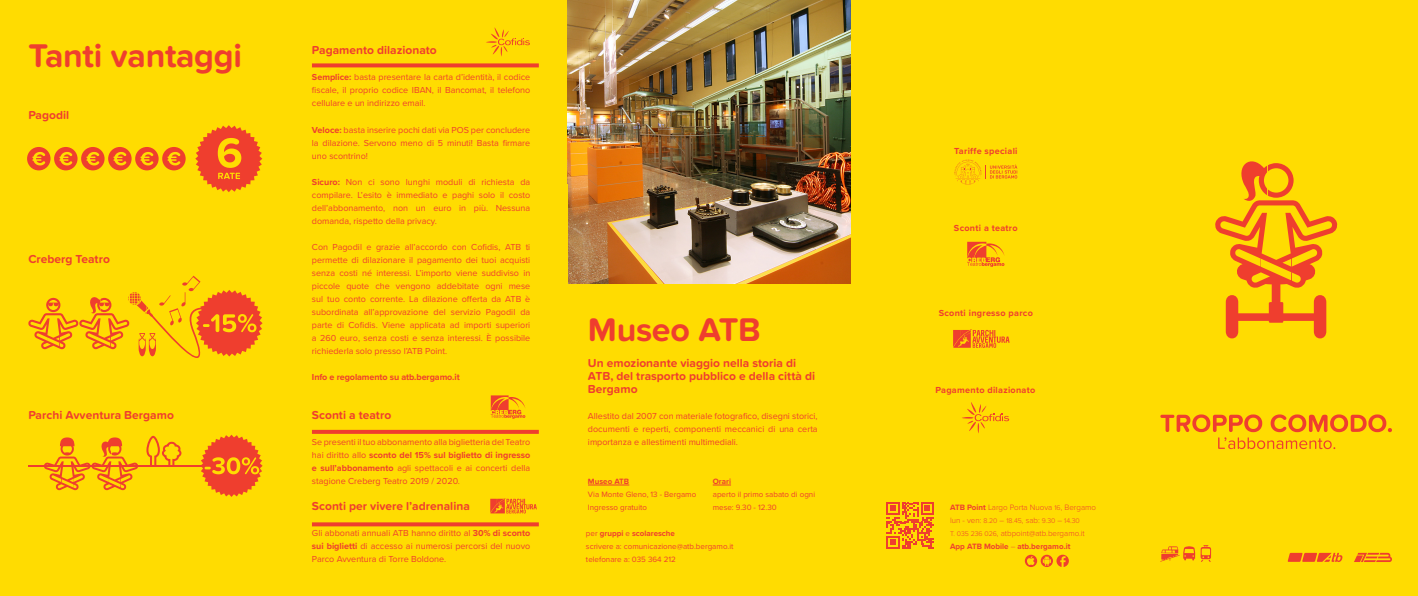
<style>
.page{position:relative;width:1418px;height:596px;background:#fff}
.page>*{position:absolute;margin:0;border:0;box-sizing:border-box;transform-origin:0 0}
.t1{font:700 34px "Proxima Nova Soft";letter-spacing:-.01em;color:#ef3e2e}
.t2{font:700 12px/13px "Proxima Nova Soft";color:#ef3e2e}
.t3{font:700 9.1px "Proxima Nova";letter-spacing:.03em;color:#ef3e2e}
.t4{font:9px/13px "Proxima Nova";color:#ef3e2e;text-align:justify}
.t5{font:700 9px "Proxima Nova";letter-spacing:-.01em;color:#ef3e2e}
.t6{font:8px/13px "Proxima Nova";color:#ef3e2e}
.t7{font:300 8px "Proxima Nova";color:#ef3e2e}
.t8{font:700 8px "Proxima Nova";color:#ef3e2e}
.t9{font:700 8px "Proxima Nova Soft";color:#ef3e2e}
.t10{font:300 7px "Proxima Nova";color:#ef3e2e}
.s1{font-weight:700}
.s2{font-weight:400}
.s3{font-size:7px}
.s4{font-size:8px}
.s5{font-weight:300}
</style>
<div class="page">
<div style="left:0;top:0;width:1417px;height:595px;background:#ffdc01"></div>
<svg style="left:44px;top:437px;width:94px;height:53px"></svg>
<svg style="left:145px;top:435px;width:37px;height:32px"></svg>
<hr style="left:28px;top:464px;width:179px;height:2px;background:#ef3e2e">
<svg style="left:200px;top:434px;width:62px;height:62px"></svg>
<img style="left:567px;top:0;width:283px;height:283px">
<svg style="left:486px;top:27px;width:44px;height:29px"></svg>
<svg style="left:1287px;top:552px;width:55px;height:9px"></svg>
<svg style="left:1354px;top:552px;width:37px;height:9px"></svg>
<svg style="left:1024px;top:554px;width:44px;height:12px"></svg>
<svg style="left:312px;top:63px;width:227px;height:4px"></svg>
<svg style="left:491px;top:395px;width:34px;height:23px"></svg>
<svg style="left:312px;top:429px;width:227px;height:4px"></svg>
<svg style="left:962px;top:402px;width:47px;height:31px"></svg>
<svg style="left:967px;top:242px;width:37px;height:25px"></svg>
<svg style="left:1215px;top:161px;width:122px;height:177px"></svg>
<svg style="left:1160px;top:414px;width:231px;height:35px"></svg>
<svg style="left:954px;top:159px;width:63px;height:25px"></svg>
<svg style="left:953px;top:330px;width:56px;height:17px"></svg>
<svg style="left:312px;top:522px;width:227px;height:4px"></svg>
<svg style="left:490px;top:498px;width:47px;height:15px"></svg>
<hr style="left:588px;top:484px;width:41px;height:1px;background:#ef3e2e">
<svg style="left:712px;top:484px;width:19px;height:1px"></svg>
<svg style="left:886px;top:502px;width:47px;height:46px"></svg>
<svg style="left:1161px;top:545px;width:50px;height:16px"></svg>
<svg style="left:28px;top:275px;width:234px;height:83px"></svg>
<svg style="left:195px;top:125px;width:67px;height:67px"></svg>
<div style="left:27px;top:147px;width:23px;height:23px;background:#ef3e2e;border-radius:50%"></div>
<svg style="left:32px;top:152px;width:13px;height:13px"></svg>
<div style="left:54px;top:147px;width:24px;height:23px;background:#ef3e2e;border-radius:50%"></div>
<svg style="left:59px;top:152px;width:13px;height:13px"></svg>
<div style="left:81px;top:147px;width:24px;height:23px;background:#ef3e2e;border-radius:50%"></div>
<svg style="left:86px;top:152px;width:13px;height:13px"></svg>
<div style="left:108px;top:147px;width:24px;height:23px;background:#ef3e2e;border-radius:50%"></div>
<svg style="left:113px;top:152px;width:13px;height:13px"></svg>
<div style="left:135px;top:147px;width:24px;height:23px;background:#ef3e2e;border-radius:50%"></div>
<svg style="left:140px;top:152px;width:13px;height:13px"></svg>
<div style="left:162px;top:147px;width:24px;height:23px;background:#ef3e2e;border-radius:50%"></div>
<svg style="left:167px;top:152px;width:13px;height:13px"></svg>
<p class="t1" style="left:28px;top:36px;width:215px">Tanti vantaggi</p>
<p class="t2" style="left:28px;top:109px;width:42px">Pagodil</p>
<p class="t2" style="left:28px;top:252px;width:83px">Creberg Teatro</p>
<p class="t2" style="left:312px;top:44px;width:126px">Pagamento dilazionato</p>
<p class="t4" style="left:312px;top:70px;width:220px"><span class="s1">Semplice:</span> basta presentare la carta d’identità, il codice fiscale, il proprio codice IBAN, il Bancomat, il telefono cellulare e un indirizzo email.</p>
<p class="t4" style="left:312px;top:122px;width:220px"><span class="s1">Veloce:</span> basta inserire pochi dati via POS per concludere la dilazione. Servono meno di 5 minuti! Basta firmare uno scontrino!</p>
<p class="t4" style="left:312px;top:174px;width:220px"><span class="s1">Sicuro:</span> Non ci sono lunghi moduli di richiesta da compilare. L’esito è immediato e paghi solo il costo dell’abbonamento, non un euro in più. Nessuna domanda, rispetto della privacy.</p>
<p class="t4" style="left:312px;top:239px;width:220px">Con Pagodil e grazie all’accordo con Cofidis, ATB ti permette di dilazionare il pagamento dei tuoi acquisti senza costi né interessi. L’importo viene suddiviso in piccole quote che vengono addebitate ogni mese sul tuo conto corrente. La dilazione offerta da ATB è subordinata all’approvazione del servizio Pagodil da parte di Cofidis. Viene applicata ad importi superiori a 260 euro, senza costi e senza interessi. È possibile richiederla solo presso l’ATB Point.</p>
<p class="t5" style="left:312px;top:370px;width:149px">Info e regolamento su atb.bergamo.it</p>
<p class="t2" style="left:28px;top:408px;width:147px">Parchi Avventura Bergamo</p>
<p class="t2" style="left:312px;top:408px;width:81px">Sconti a teatro</p>
<p class="t4" style="left:312px;top:434px;width:220px">Se presenti il tuo abbonamento alla biglietteria del Teatro hai diritto allo <span class="s1">sconto del 15% sul biglietto di ingresso e sull’abbonamento</span> agli spettacoli e ai concerti della stagione Creberg Teatro 2019 / 2020.</p>
<p class="t2" style="left:312px;top:499px;width:159px">Sconti per vivere l’adrenalina</p>
<p class="t4" style="left:312px;top:525px;width:220px">Gli abbonati annuali ATB hanno diritto al <span class="s1">30% di sconto sui biglietti</span> di accesso ai numerosi percorsi del nuovo Parco Avventura di Torre Boldone.</p>
<p class="t1" style="left:588px;top:309px;width:174px">Museo ATB</p>
<p class="t2" style="left:588px;top:356px;width:228px">Un emozionante viaggio nella storia di<br>ATB, del trasporto pubblico e della città di<br>Bergamo</p>
<p class="t4" style="left:588px;top:408px;width:231px">Allestito dal 2007 con materiale fotografico, disegni storici, documenti e reperti, componenti meccanici di una certa importanza e allestimenti multimediali.</p>
<p class="t9" style="left:588px;top:476px;width:43px">Museo ATB</p>
<p class="t6" style="left:588px;top:487px;width:110px">Via Monte Gleno, 13 - Bergamo</p>
<p class="t6" style="left:588px;top:500px;width:61px">Ingresso gratuito</p>
<p class="t9" style="left:712px;top:476px;width:20px">Orari</p>
<p class="t6" style="left:712px;top:487px;width:104px">aperto il primo sabato di ogni mese: 9.30 - 12.30</p>
<p class="t8" style="left:586px;top:527px;width:90px"><span class="s2">per</span> gruppi <span class="s2">e</span> scolaresche</p>
<p class="t6" style="left:586px;top:539px;width:149px">scrivere a: comunicazione@atb.bergamo.it</p>
<p class="t6" style="left:586px;top:552px;width:91px">telefonare a: 035 364 212</p>
<p class="t3" style="left:954px;top:144px;width:65px">Tariffe speciali</p>
<p class="t3" style="left:953px;top:221px;width:65px">Sconti a teatro</p>
<p class="t3" style="left:938px;top:305px;width:96px">Sconti ingresso parco</p>
<p class="t3" style="left:935px;top:383px;width:101px">Pagamento dilazionato</p>
<p class="t7" style="left:950px;top:501px;width:147px"><span class="s1">ATB Point</span> Largo Porta Nuova <span class="s3">16</span>, Bergamo</p>
<p class="t10" style="left:950px;top:515px;width:131px"><span class="s4">lun - ven:</span> 8.20 <span class="s4">–</span> 18.45<span class="s4">, sab:</span> 9.30 <span class="s4">–</span> 14.30</p>
<p class="t7" style="left:950px;top:527px;width:136px"><span class="s3">T. 035 236 026</span>, atbpoint@atb.bergamo.it</p>
<p class="t8" style="left:950px;top:540px;width:122px">App ATB Mobile <span class="s5">–</span> atb.bergamo.it</p>
</div>
